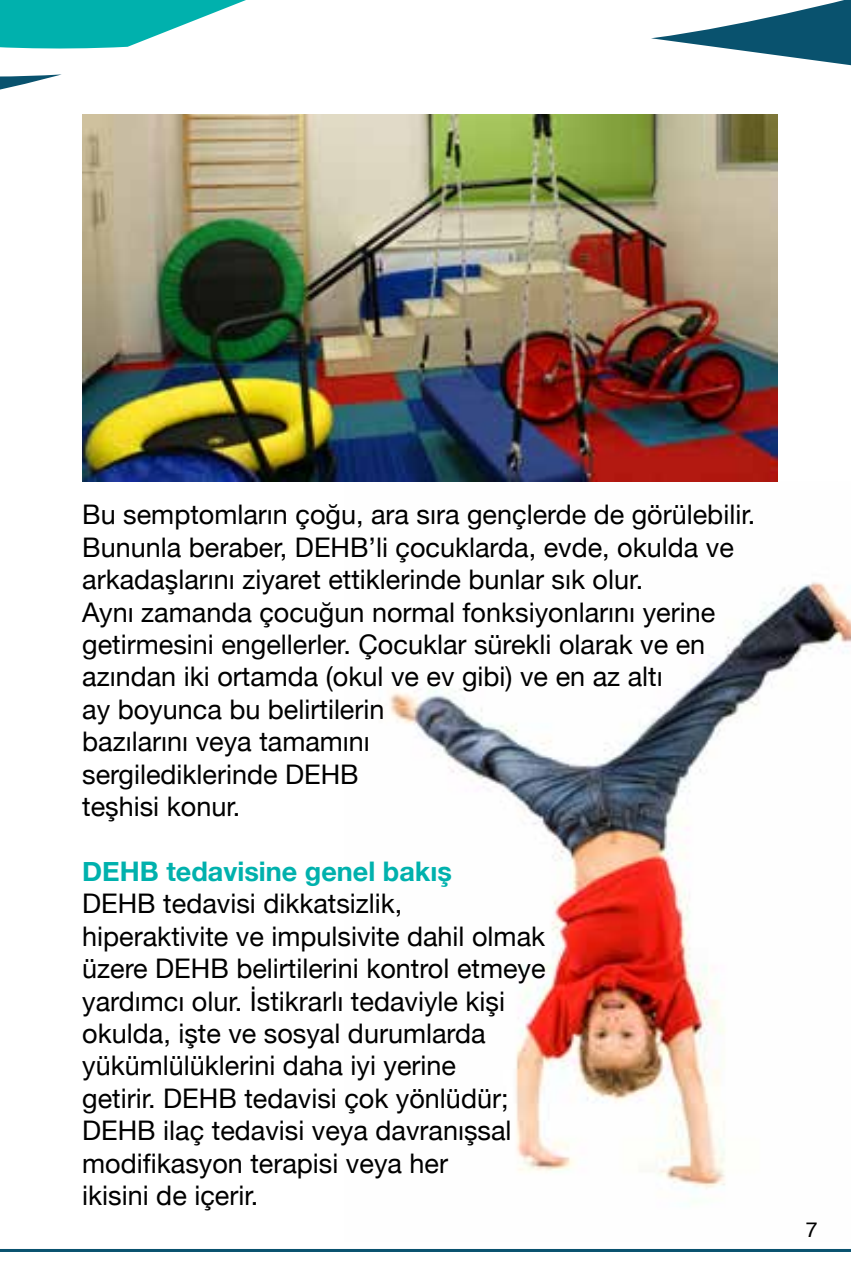
<style>
.page{position:relative;width:851px;height:1276px;background:#fff}
.page>*{position:absolute;margin:0;border:0;box-sizing:border-box;transform-origin:0 0}
.t1{font:27px/32.4px "Helvetica Neue";color:#000}
.t2{font:700 27px "Helvetica Neue";color:#00b1ad}
.t3{font:21px "Helvetica";color:#000}
</style>
<div class="page">
<svg style="left:651px;top:0;width:199px;height:65px"></svg>
<svg style="left:0;top:0;width:310px;height:115px"></svg>
<img style="left:389px;top:582px;width:461px;height:610px">
<hr style="left:0;top:1249px;width:850px;height:3px;background:#09526f">
<img style="left:82px;top:115px;width:695px;height:367px">
<p class="t1" style="left:82px;top:500px;width:674px">Bu semptomların çoğu, ara sıra gençlerde de görülebilir.<br>Bununla beraber, DEHB’li çocuklarda, evde, okulda ve arkadaşlarını ziyaret ettiklerinde bunlar sık olur.<br>Aynı zamanda çocuğun normal fonksiyonlarını yerine getirmesini engellerler. Çocuklar sürekli olarak ve en azından iki ortamda (okul ve ev gibi) ve en az altı<br>ay boyunca bu belirtilerin<br>bazılarını veya tamamını<br>sergilediklerinde DEHB<br>teşhisi konur.</p>
<p class="t2" style="left:82px;top:850px;width:371px">DEHB tedavisine genel bakış</p>
<p class="t1" style="left:82px;top:889px;width:465px">DEHB tedavisi dikkatsizlik, hiperaktivite ve impulsivite dahil olmak üzere DEHB belirtilerini kontrol etmeye yardımcı olur. İstikrarlı tedaviyle kişi okulda, işte ve sosyal durumlarda yükümlülüklerini daha iyi yerine<br>getirir. DEHB tedavisi çok yönlüdür; DEHB ilaç tedavisi veya davranışsal modifikasyon terapisi veya her<br>ikisini de içerir.</p>
<p class="t3" style="left:805px;top:1213px;width:13px">7</p>
</div>
